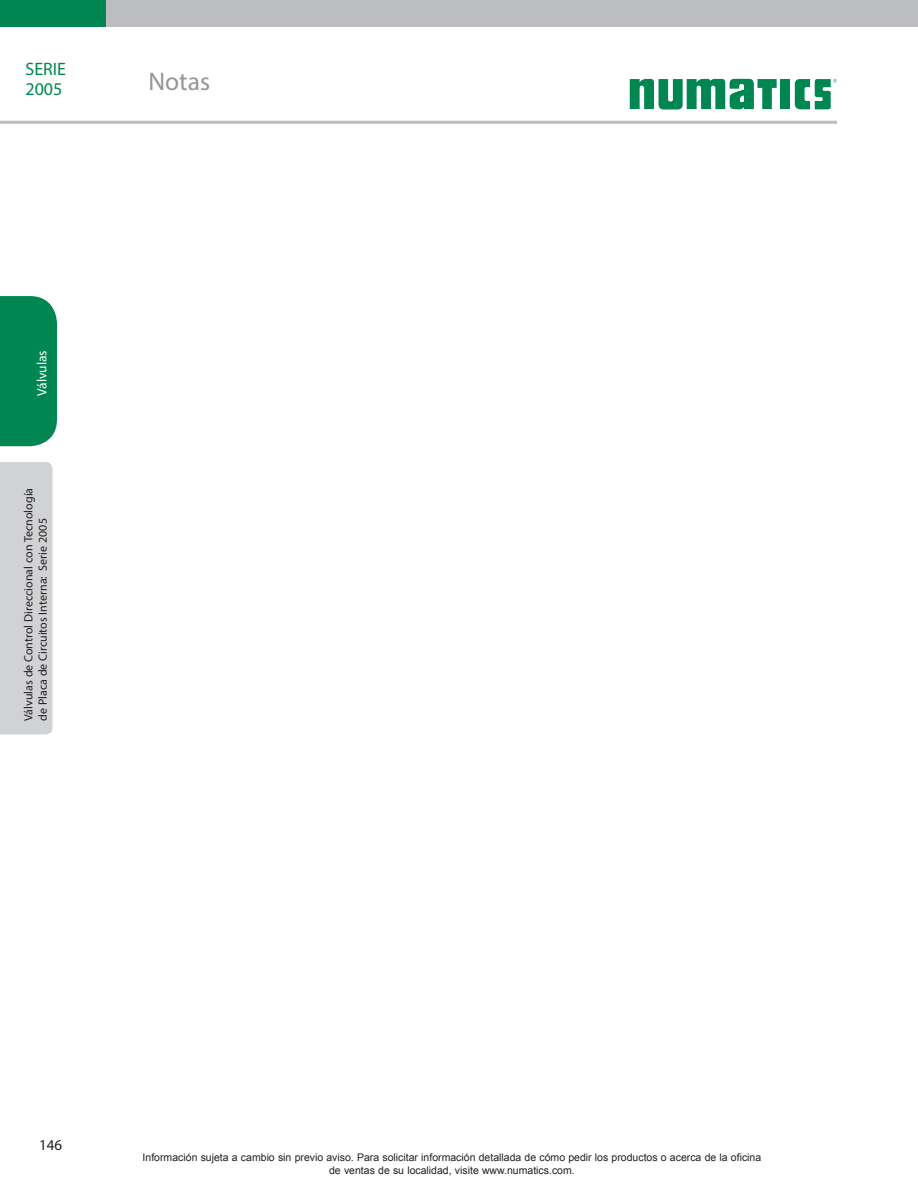
<style>
.page{position:relative;width:918px;height:1188px;background:#fff}
.page>*{position:absolute;margin:0;border:0;box-sizing:border-box;transform-origin:0 0}
.t1{font:25.5px "Myriad Pro";color:#939598}
.t2{font:18px "Myriad Pro";color:#008751}
.t3{font:15px "Myriad Pro";color:#231f20}
.t4{font:13.5px "Myriad Pro";color:#fff}
.t5{font:12px/14.4px "Myriad Pro";color:#231f20}
.t6{font:10.5px/12.6px "Arial";color:#231f20;text-align:center}
</style>
<div class="page">
<hr style="left:0;top:121px;width:837px;height:3px;background:#bcbdc0">
<div style="left:0;top:0;width:107px;height:27px;background:#008751"></div>
<div style="left:106px;top:0;width:812px;height:27px;background:#bcbdc0"></div>
<div style="left:780px;top:79px;width:10px;height:30px;background:#008751"></div>
<svg style="left:795px;top:79px;width:42px;height:30px"></svg>
<svg style="left:630px;top:79px;width:147px;height:31px"></svg>
<div style="left:0;top:296px;width:57px;height:150px;background:#008751"></div>
<div style="left:0;top:462px;width:53px;height:272px;background:#d1d2d4"></div>
<p class="t2" style="left:26px;top:58px;width:42px">SERIE</p>
<p class="t2" style="left:26px;top:78px;width:38px">2005</p>
<p class="t1" style="left:148px;top:65px;width:63px">Notas</p>
<p class="t4" style="left:34px;top:396px;width:47px;rotate:-90deg">Válvulas</p>
<p class="t5" style="left:21px;top:721px;width:235px;rotate:-90deg">Válvulas de Control Direccional con Tecnología de Placa de Circuitos Interna: Serie 2005</p>
<p class="t3" style="left:39px;top:1135px;width:25px">146</p>
<p class="t6" style="left:143px;top:1151px;width:620px">Información sujeta a cambio sin previo aviso. Para solicitar información detallada de cómo pedir los productos o acerca de la oficina de ventas de su localidad, visite www.numatics.com.</p>
</div>
